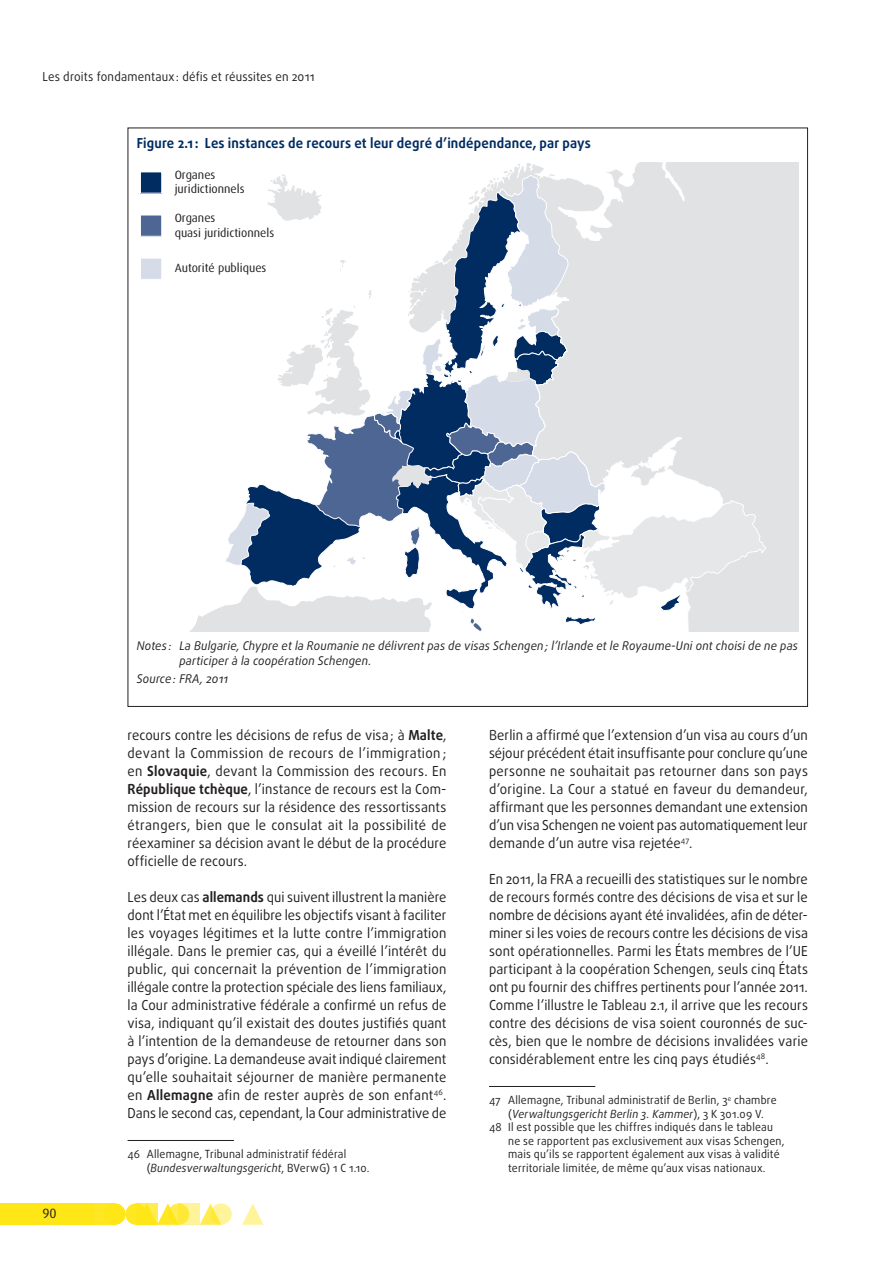
<style>
.page{position:relative;width:893px;height:1263px;background:#fff}
.page>*{position:absolute;margin:0;border:0;box-sizing:border-box;transform-origin:0 0}
.t1{font:13.8px/18px "Daxline Pro";letter-spacing:.005em;color:#231f20;text-align:justify;scale:.95 1}
.t2{font:700 13.8px "Daxline Pro";letter-spacing:.01em;color:#002c62;scale:.95 1}
.t3{font:13.5px "Dax";color:#231f20}
.t4{font:12.3px "Daxline Pro";letter-spacing:.015em;color:#231f20;scale:.95 1}
.t5{font:italic 12px/14.4px "Daxline Pro";letter-spacing:.015em;color:#231f20;scale:.95 1}
.t6{font:12px/14.4px "Dax";color:#231f20}
.t7{font:11.25px/13.5px "Daxline Pro";letter-spacing:.02em;color:#231f20;scale:.95 1}
.t8{font:italic 11.25px "Daxline Pro";letter-spacing:.02em;color:#231f20;scale:.95 1}
.s1{font-weight:700}
.s2{font-style:italic}
.s3{font-style:normal}
</style>
<div class="page">
<div style="left:0;top:1203px;width:94px;height:22px;background:#ffe616"></div>
<svg style="left:125px;top:1203px;width:22px;height:22px"></svg>
<div style="left:94px;top:1203px;width:21px;height:22px;background:#ffe724"></div>
<svg style="left:200px;top:1203px;width:18px;height:22px"></svg>
<svg style="left:242px;top:1203px;width:21px;height:22px"></svg>
<div style="left:104px;top:1203px;width:21px;height:22px;background:#ffe616;border-radius:50%"></div>
<svg style="left:157px;top:1203px;width:18px;height:22px"></svg>
<svg style="left:168px;top:1203px;width:21px;height:22px"></svg>
<svg style="left:210px;top:1203px;width:22px;height:22px"></svg>
<svg style="left:136px;top:1203px;width:21px;height:22px"></svg>
<svg style="left:179px;top:1203px;width:21px;height:22px"></svg>
<hr style="left:128px;top:1140px;width:106px;height:1px;background:#231f20">
<hr style="left:489px;top:1086px;width:106px;height:1px;background:#231f20">
<svg style="left:190px;top:163px;width:608px;height:468px"></svg>
<div style="left:140px;top:172px;width:22px;height:21px;background:#002c62"></div>
<div style="left:140px;top:172px;width:22px;height:22px;border:1px solid #fff"></div>
<div style="left:140px;top:215px;width:22px;height:21px;background:#4e6693"></div>
<div style="left:140px;top:215px;width:22px;height:22px;border:1px solid #fff"></div>
<div style="left:140px;top:258px;width:22px;height:21px;background:#d6dbe8"></div>
<div style="left:140px;top:258px;width:22px;height:22px;border:1px solid #fff"></div>
<p class="t4" style="left:43px;top:68px;width:288px">Les droits fondamentaux: défis et réussites en 2011</p>
<p class="t2" style="left:137px;top:134px;width:480px">Figure 2.1 : Les instances de recours et leur degré d’indépendance, par pays</p>
<p class="t6" style="left:175px;top:168px;width:71px">Organes juridictionnels</p>
<p class="t6" style="left:175px;top:211px;width:101px">Organes<br>quasi juridictionnels</p>
<p class="t6" style="left:175px;top:261px;width:93px">Autorité publiques</p>
<p class="t5" style="left:179px;top:639px;width:653px;text-indent:-43px">Notes : La Bulgarie, Chypre et la Roumanie ne délivrent pas de visas Schengen; l’Irlande et le Royaume-Uni ont choisi de ne pas participer à la coopération Schengen.</p>
<p class="t5" style="left:137px;top:672px;width:98px">Source: FRA, 2011</p>
<p class="t3" style="left:43px;top:1206px;width:16px">90</p>
<p class="t1" style="left:128px;top:726px;width:337px">recours contre les décisions de refus de visa; à <span class="s1">Malte</span>, devant la Commission de recours de l’immigration ; en <span class="s1">Slovaquie</span>, devant la Commission des recours. En <span class="s1">République tchèque</span>, l’instance de recours est la Com&shy;mission de recours sur la résidence des ressortissants étrangers, bien que le consulat ait la possibilité de réexaminer sa décision avant le début de la procédure officielle de recours.</p>
<p class="t1" style="left:128px;top:888px;width:337px">Les deux cas <span class="s1">allemands</span> qui suivent illustrent la manière dont l’État met en équilibre les objectifs visant à faciliter les voyages légitimes et la lutte contre l’immigration illégale. Dans le premier cas, qui a éveillé l’intérêt du public, qui concernait la prévention de l’immigration illégale contre la protection spéciale des liens familiaux, la Cour administrative fédérale a confirmé un refus de visa, indiquant qu’il existait des doutes justifiés quant à l’intention de la demandeuse de retourner dans son pays d’origine. La demandeuse avait indiqué clairement qu’elle souhaitait séjourner de manière permanente en <span class="s1">Allemagne</span> afin de rester auprès de son enfant<sup>46</sup>.<br>Dans le second cas, cependant, la Cour administrative de</p>
<p class="t7" style="left:147px;top:1147px;width:236px;text-indent:-19px">46 Allemagne, Tribunal administratif fédéral (<span class="s2">Bundesverwaltungsgericht</span>, BVerwG) 1 C 1.10.</p>
<p class="t1" style="left:489px;top:726px;width:337px">Berlin a affirmé que l’extension d’un visa au cours d’un séjour précédent était insuffisante pour conclure qu’une personne ne souhaitait pas retourner dans son pays d’origine. La Cour a statué en faveur du demandeur, affirmant que les personnes demandant une extension d’un visa Schengen ne voient pas automatiquement leur demande d’un autre visa rejetée<sup>47</sup>.</p>
<p class="t1" style="left:489px;top:870px;width:337px">En 2011, la FRA a recueilli des statistiques sur le nombre de recours formés contre des décisions de visa et sur le nombre de décisions ayant été invalidées, afin de déter&shy;miner si les voies de recours contre les décisions de visa sont opérationnelles. Parmi les États membres de l’UE participant à la coopération Schengen, seuls cinq États ont pu fournir des chiffres pertinents pour l’année 2011.<br>Comme l’illustre le Tableau 2.1, il arrive que les recours contre des décisions de visa soient couronnés de suc&shy;cès, bien que le nombre de décisions invalidées varie considérablement entre les cinq pays étudiés<sup>48</sup>.</p>
<p class="t7" style="left:489px;top:1093px;width:304px">47 Allemagne, Tribunal administratif de Berlin, 3<sup>e</sup> chambre</p>
<p class="t8" style="left:508px;top:1106px;width:271px"><span class="s3">(</span>Verwaltungsgericht Berlin 3. Kammer<span class="s3">), 3 K 301.09 V.</span></p>
<p class="t7" style="left:489px;top:1120px;width:300px">48 Il est possible que les chiffres indiqués dans le tableau</p>
<p class="t7" style="left:508px;top:1134px;width:292px">ne se rapportent pas exclusivement aux visas Schengen,</p>
<p class="t7" style="left:508px;top:1147px;width:287px">mais qu’ils se rapportent également aux visas à validité</p>
<p class="t7" style="left:508px;top:1161px;width:272px">territoriale limitée, de même qu’aux visas nationaux.</p>
</div>
